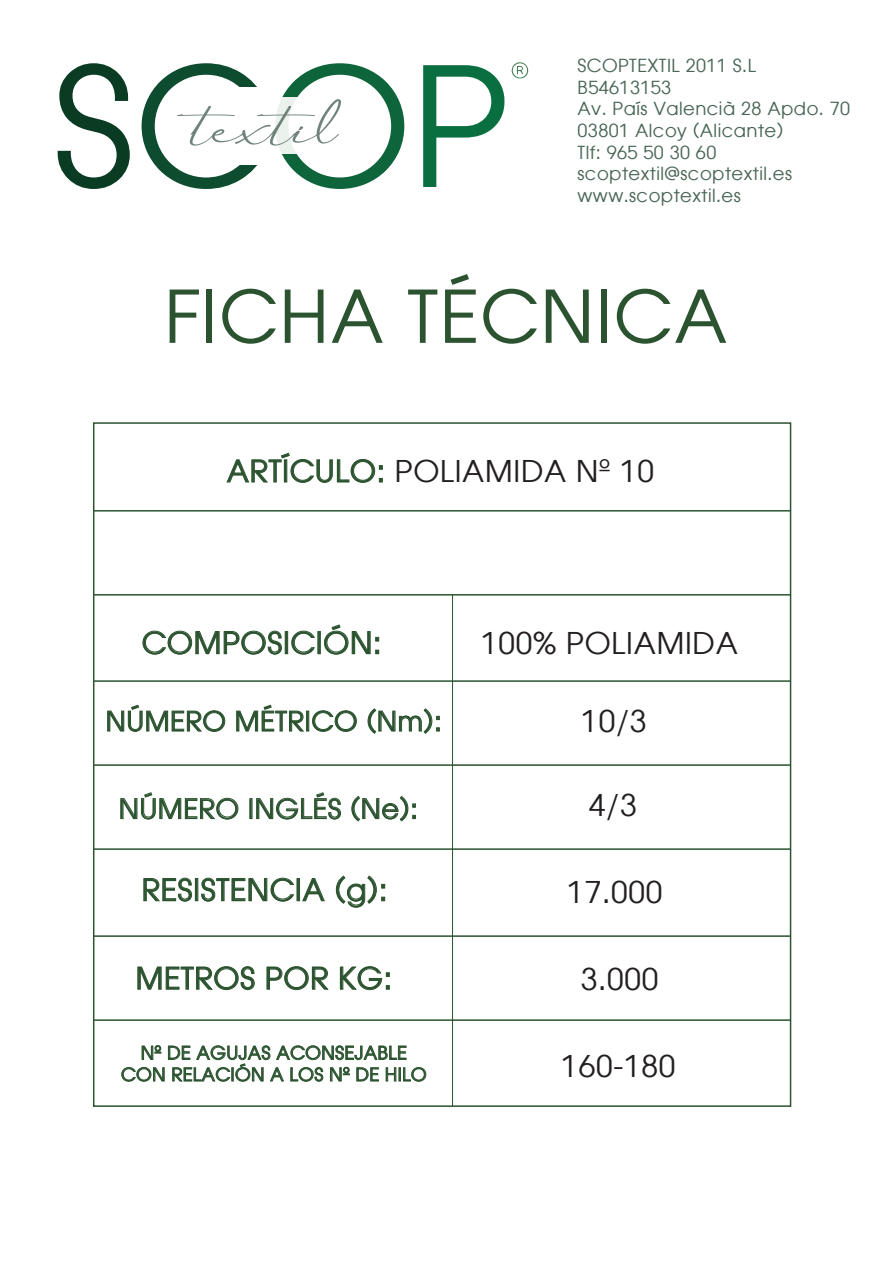
<style>
.page{position:relative;width:893px;height:1263px;background:#fff}
.page>*{position:absolute;margin:0;border:0;box-sizing:border-box;transform-origin:0 0}
.t1{font:72px "Atlanta";letter-spacing:.025em;color:#2b532f}
.t2{font:65.85px "Asmelina Harley";color:#6f837b;scale:1.5 1}
.t3{font:30px "Atlanta";letter-spacing:.025em;color:#231f20}
.t4{font:30px "Atlanta";letter-spacing:.025em;color:#2b522e}
.t5{font:27px "Atlanta";letter-spacing:.025em;color:#2b522e}
.t6{font:18px/21.6px "Atlanta";letter-spacing:.025em;color:#496655}
.t7{font:18px/21.6px "Atlanta";letter-spacing:.025em;color:#2b522e;text-align:center}
.s1{color:#2b522e}
</style>
<div class="page">
<svg style="left:121px;top:1045px;width:306px;height:37px"></svg>
<svg style="left:137px;top:966px;width:118px;height:24px"></svg>
<svg style="left:266px;top:966px;width:63px;height:24px"></svg>
<svg style="left:340px;top:966px;width:50px;height:24px"></svg>
<hr style="left:94px;top:1019px;width:696px;height:2px;background:#2b532f">
<hr style="left:94px;top:935px;width:696px;height:2px;background:#2b532f">
<hr style="left:94px;top:848px;width:696px;height:2px;background:#2b532f">
<svg style="left:58px;top:63px;width:72px;height:126px"></svg>
<svg style="left:142px;top:63px;width:116px;height:126px"></svg>
<svg style="left:282px;top:63px;width:122px;height:126px"></svg>
<svg style="left:423px;top:65px;width:81px;height:122px"></svg>
<svg style="left:275px;top:98px;width:47px;height:56px"></svg>
<div style="left:239px;top:151px;width:28px;height:13px;background:#fff"></div>
<div style="left:239px;top:87px;width:28px;height:14px;background:#fff"></div>
<svg style="left:511px;top:62px;width:18px;height:17px"></svg>
<hr style="left:94px;top:510px;width:696px;height:1px;background:#2b532f">
<hr style="left:94px;top:594px;width:696px;height:1px;background:#2b532f">
<hr style="left:94px;top:764px;width:696px;height:2px;background:#2b532f">
<hr style="left:94px;top:680px;width:696px;height:2px;background:#2b532f">
<svg style="left:226px;top:452px;width:157px;height:31px"></svg>
<svg style="left:107px;top:704px;width:119px;height:28px"></svg>
<svg style="left:236px;top:704px;width:68px;height:28px"></svg>
<div style="left:306px;top:711px;width:3px;height:20px;border:1px solid #2b532f"></div>
<svg style="left:312px;top:710px;width:45px;height:22px"></svg>
<svg style="left:367px;top:708px;width:73px;height:26px"></svg>
<svg style="left:142px;top:630px;width:140px;height:25px"></svg>
<div style="left:285px;top:631px;width:3px;height:23px;border:1px solid #2b532f"></div>
<svg style="left:291px;top:630px;width:24px;height:25px"></svg>
<div style="left:318px;top:631px;width:3px;height:23px;border:1px solid #2b532f"></div>
<svg style="left:324px;top:624px;width:55px;height:31px"></svg>
<hr style="left:452px;top:595px;width:1px;height:511px;background:#2b532f">
<svg style="left:120px;top:792px;width:119px;height:28px"></svg>
<svg style="left:256px;top:792px;width:85px;height:28px"></svg>
<svg style="left:351px;top:795px;width:65px;height:27px"></svg>
<svg style="left:143px;top:877px;width:49px;height:25px"></svg>
<div style="left:195px;top:878px;width:3px;height:23px;border:1px solid #2b532f"></div>
<svg style="left:201px;top:877px;width:93px;height:25px"></svg>
<div style="left:297px;top:878px;width:3px;height:23px;border:1px solid #2b532f"></div>
<svg style="left:302px;top:878px;width:23px;height:24px"></svg>
<svg style="left:336px;top:875px;width:49px;height:33px"></svg>
<h2 class="t2" style="left:191px;top:92px;width:100px">textil</h2>
<p class="t6" style="left:578px;top:54px;width:274px">SCOPTEXTIL 2011 S.L<br>B54613153<br>Av. País Valencià 28 Apdo. 70<br>03801 Alcoy (Alicante)<br>Tlf: 965 50 30 60 scoptextil@scoptextil.es www.scoptextil.es</p>
<h1 class="t1" style="left:164px;top:265px;width:564px">FICHA TÉCNICA</h1>
<h3 class="t3" style="left:227px;top:450px;width:429px"><span class="s1">ARTÍCULO:</span> POLIAMIDA Nº 10</h3>
<h3 class="t4" style="left:142px;top:621px;width:241px">COMPOSICIÓN:</h3>
<h3 class="t3" style="left:481px;top:621px;width:258px">100% POLIAMIDA</h3>
<h3 class="t5" style="left:106px;top:702px;width:337px">NÚMERO MÉTRICO (Nm):</h3>
<h3 class="t3" style="left:581px;top:699px;width:67px">10/3</h3>
<h3 class="t5" style="left:119px;top:789px;width:300px">NÚMERO INGLÉS (Ne):</h3>
<h3 class="t3" style="left:589px;top:783px;width:49px">4/3</h3>
<h3 class="t4" style="left:142px;top:868px;width:247px">RESISTENCIA (g):</h3>
<h3 class="t3" style="left:567px;top:870px;width:97px">17.000</h3>
<h3 class="t4" style="left:136px;top:957px;width:258px">METROS POR KG:</h3>
<h3 class="t3" style="left:581px;top:957px;width:79px">3.000</h3>
<p class="t7" style="left:121px;top:1041px;width:307px">Nº DE AGUJAS ACONSEJABLE<br>CON RELACIÓN A LOS Nº DE HILO</p>
<h3 class="t3" style="left:561px;top:1044px;width:116px">160-180</h3>
</div>
